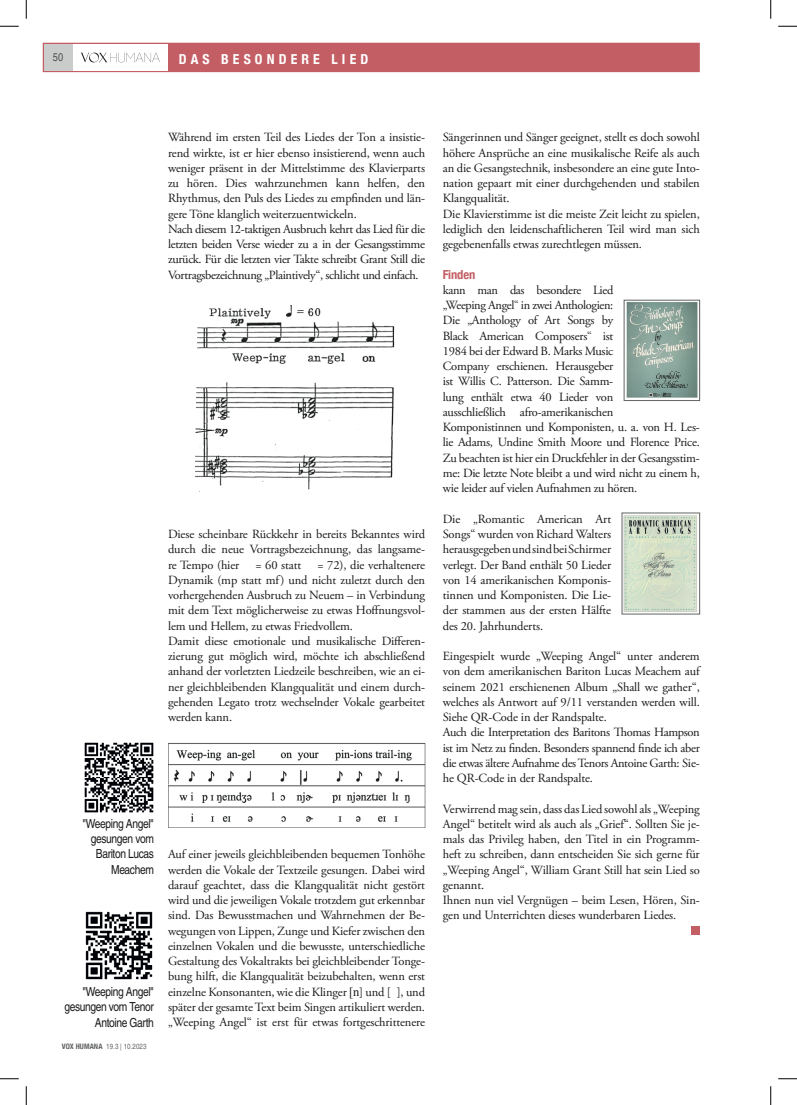
<style>
.page{position:relative;width:797px;height:1105px;background:#fff}
.page>*{position:absolute;margin:0;border:0;box-sizing:border-box;transform-origin:0 0}
.t1{font:700 condensed 13.75px "Helvetica Neue";letter-spacing:.3em;color:#fff}
.t2{font:12.5px/15.2px "Adobe Garamond Pro";letter-spacing:-.01em;color:#1a1a1a}
.t3{font:12.5px/15.2px "Nimbus San Con L";letter-spacing:-.03em;color:#1a1a1a;text-align:right}
.t4{font:700 condensed 12.5px "Helvetica Neue";letter-spacing:-.01em;color:#c35e64}
.t5{font:11.25px "Nimbus San Con L";color:#4c4e4d}
.t6{font:7.5px "Nimbus San Con L";letter-spacing:.01em;color:#626464}
.s1{font-family:"Helvetica Neue";font-weight:700;font-stretch:condensed}
.s2{font-family:"Times New Roman"}
</style>
<div class="page">
<div style="left:43px;top:43px;width:656px;height:29px;background:#c35e64"></div>
<div style="left:691px;top:926px;width:8px;height:9px;background:#c35e64"></div>
<img style="left:195px;top:305px;width:200px;height:187px">
<img style="left:168px;top:743px;width:257px;height:85px">
<img style="left:84px;top:743px;width:70px;height:69px">
<img style="left:85px;top:911px;width:68px;height:69px">
<img style="left:624px;top:515px;width:73px;height:97px">
<img style="left:626px;top:302px;width:71px;height:96px">
<div style="left:624px;top:300px;width:75px;height:101px;border:1px solid #626464"></div>
<div style="left:70px;top:44px;width:98px;height:27px;background:#fff"></div>
<svg style="left:81px;top:53px;width:79px;height:9px"></svg>
<div style="left:44px;top:44px;width:28px;height:27px;background:#cacccb"></div>
<svg style="left:0;top:25px;width:19px;height:2px"></svg>
<svg style="left:778px;top:25px;width:19px;height:2px"></svg>
<svg style="left:0;top:1078px;width:19px;height:1px"></svg>
<svg style="left:778px;top:1078px;width:19px;height:1px"></svg>
<svg style="left:25px;top:0;width:2px;height:19px"></svg>
<svg style="left:25px;top:1086px;width:2px;height:19px"></svg>
<svg style="left:770px;top:0;width:1px;height:19px"></svg>
<svg style="left:770px;top:1086px;width:1px;height:19px"></svg>
<p class="t5" style="left:53px;top:49px;width:12px">50</p>
<p class="t1" style="left:179px;top:50px;width:191px">DAS BESONDERE LIED</p>
<p class="t2" style="left:168px;top:130px;width:258px">Während im ersten Teil des Liedes der Ton a insistie&shy;rend wirkte, ist er hier ebenso insistierend, wenn auch weniger präsent in der Mittelstimme des Klavierparts zu hören. Dies wahrzunehmen kann helfen, den Rhythmus, den Puls des Liedes zu empfinden und län&shy;gere Töne klanglich weiterzuentwickeln.<br>Nach diesem 12-taktigen Ausbruch kehrt das Lied für die letzten beiden Verse wieder zu a in der Gesangsstimme zurück. Für die letzten vier Takte schreibt Grant Still die Vortragsbezeichnung „Plaintively“, schlicht und einfach.</p>
<p class="t2" style="left:168px;top:527px;width:258px;text-align:justify">Diese scheinbare Rückkehr in bereits Bekanntes wird durch die neue Vortragsbezeichnung, das langsame&shy;re Tempo (hier</p>
<p class="t2" style="left:168px;top:557px;width:258px;text-indent:149px">= 72), die verhaltenere Dynamik (mp statt mf) und nicht zuletzt durch den vorhergehenden Ausbruch zu Neuem – in Verbindung mit dem Text möglicherweise zu etwas Hoffnungsvol&shy;lem und Hellem, zu etwas Friedvollem.<br>Damit diese emotionale und musikalische Differen&shy;zierung gut möglich wird, möchte ich abschließend anhand der vorletzten Liedzeile beschreiben, wie an ei&shy;ner gleichbleibenden Klangqualität und einem durch&shy;gehenden Legato trotz wechselnder Vokale gearbeitet werden kann.</p>
<p class="t2" style="left:255px;top:557px;width:48px">= 60 statt</p>
<p class="t3" style="left:83px;top:815px;width:73px">"Weeping Angel" gesungen vom<br>Bariton Lucas<br>Meachem</p>
<p class="t3" style="left:64px;top:983px;width:91px">"Weeping Angel" gesungen vom Tenor<br>Antoine Garth</p>
<p class="t6" style="left:62px;top:1040px;width:86px"><span class="s1">VOX HUMANA</span> 19.3 | 10.2023</p>
<p class="t2" style="left:168px;top:847px;width:258px;text-align:justify">Auf einer jeweils gleichbleibenden bequemen Tonhöhe werden die Vokale der Textzeile gesungen. Dabei wird darauf geachtet, dass die Klangqualität nicht gestört wird und die jeweiligen Vokale trotzdem gut erkennbar sind. Das Bewusstmachen und Wahrnehmen der Be&shy;wegungen von Lippen, Zunge und Kiefer zwischen den einzelnen Vokalen und die bewusste, unterschiedliche Gestaltung des Vokaltrakts bei gleichbleibender Tonge&shy;bung hilft, die Klangqualität beizubehalten, wenn erst einzelne Konsonanten, wie die Klinger <span class="s2">[n</span>] und [ ], und später der gesamte Text beim Singen artikuliert werden. „Weeping Angel“ ist erst für etwas fortgeschrittenere</p>
<p class="t2" style="left:443px;top:130px;width:258px">Sängerinnen und Sänger geeignet, stellt es doch sowohl höhere Ansprüche an eine musikalische Reife als auch an die Gesangstechnik, insbesondere an eine gute Into&shy;nation gepaart mit einer durchgehenden und stabilen Klangqualität.<br>Die Klavierstimme ist die meiste Zeit leicht zu spielen, lediglich den leidenschaftlicheren Teil wird man sich gegebenenfalls etwas zurechtlegen müssen.</p>
<p class="t4" style="left:443px;top:267px;width:34px">Finden</p>
<p class="t2" style="left:443px;top:283px;width:258px">kann man das besondere Lied<br>„Weeping Angel“ in zwei Anthologien:<br>Die „Anthology of Art Songs by<br>Black American Composers“ ist<br>1984 bei der Edward B. Marks Music<br>Company erschienen. Herausgeber<br>ist Willis C. Patterson. Die Samm-<br>lung enthält etwa 40 Lieder von<br>ausschließlich afro-amerikanischen<br>Komponistinnen und Komponisten, u. a. von H. Les&shy;lie Adams, Undine Smith Moore und Florence Price.<br>Zu beachten ist hier ein Druckfehler in der Gesangsstim&shy;me: Die letzte Note bleibt a und wird nicht zu einem h, wie leider auf vielen Aufnahmen zu hören.</p>
<p class="t2" style="left:443px;top:512px;width:170px;text-align:justify">Die „Romantic American Art Songs“ wurden von Richard Walters herausgegeben und sind bei Schirmer verlegt. Der Band enthält 50 Lieder von 14 amerikanischen Komponis&shy;tinnen und Komponisten. Die Lie&shy;der stammen aus der ersten Hälfte des 20. Jahrhunderts.</p>
<p class="t2" style="left:443px;top:649px;width:258px">Eingespielt wurde „Weeping Angel“ unter anderem von dem amerikanischen Bariton Lucas Meachem auf seinem 2021 erschienenen Album „Shall we gather“, welches als Antwort auf 9/11 verstanden werden will.<br>Siehe QR-Code in der Randspalte.<br>Auch die Interpretation des Baritons Thomas Hampson ist im Netz zu finden. Besonders spannend finde ich aber die etwas ältere Aufnahme des Tenors Antoine Garth: Sie&shy;he QR-Code in der Randspalte.</p>
<p class="t2" style="left:443px;top:801px;width:258px">Verwirrend mag sein, dass das Lied sowohl als „Weeping Angel“ betitelt wird als auch als „Grief“. Sollten Sie je&shy;mals das Privileg haben, den Titel in ein Programm&shy;heft zu schreiben, dann entscheiden Sie sich gerne für „Weeping Angel“, William Grant Still hat sein Lied so genannt.<br>Ihnen nun viel Vergnügen – beim Lesen, Hören, Sin&shy;gen und Unterrichten dieses wunderbaren Liedes.</p>
</div>
